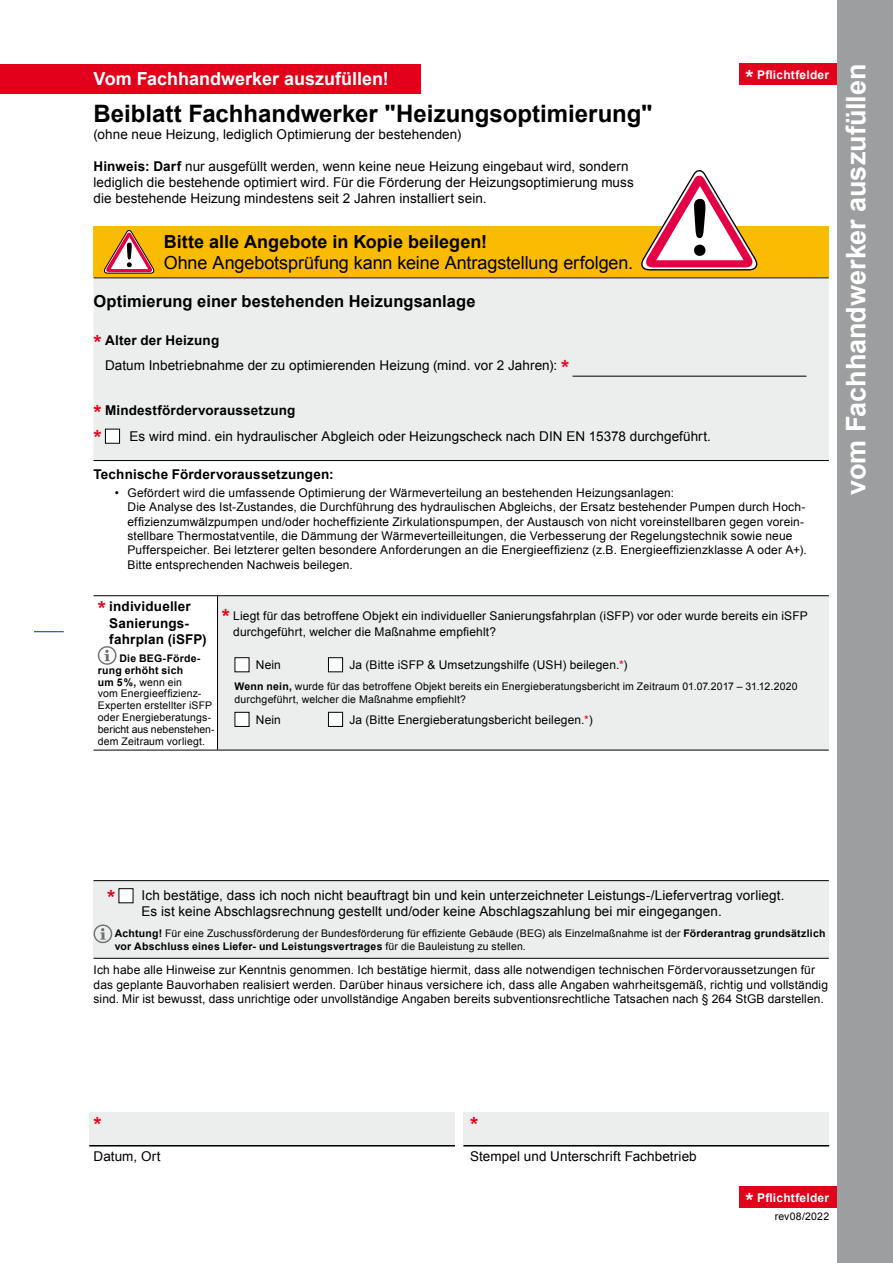
<style>
.page{position:relative;width:893px;height:1263px;background:#fff}
.page>*{position:absolute;margin:0;border:0;box-sizing:border-box;transform-origin:0 0}
.t1{font:700 27px "Arial";letter-spacing:-.005em;color:#fff}
.t2{font:700 24px "Arial";color:#000}
.t3{font:700 21px "Arial";color:#e2001a}
.t4{font:18px "Arial";letter-spacing:-.005em;color:#000}
.t5{font:700 18px "Arial";color:#000}
.t6{font:700 18px "Arial";color:#fff}
.t7{font:700 16.5px "Arial";letter-spacing:.005em;color:#000}
.t8{font:13.5px/16.2px "Arial";letter-spacing:.005em;color:#000}
.t9{font:700 13.5px/16.2px "Arial";letter-spacing:.015em;color:#000}
.t10{font:12px/14.4px "Arial";letter-spacing:.01em;color:#000}
.t11{font:700 12px "Arial";letter-spacing:.02em;color:#fff}
.t12{font:10.5px/11.9px "Arial";letter-spacing:.015em;color:#000}
.s1{font-weight:700}
.s2{font-size:21px}
.s3{font-weight:700;font-size:21px;color:#e2001a}
.s4{font-size:21px;color:#e2001a}
.s5{color:#e2001a}
</style>
<div class="page">
<hr style="left:34px;top:631px;width:30px;height:1px;background:#00378b">
<div style="left:740px;top:1186px;width:153px;height:22px;background:#e2001a"></div>
<div style="left:740px;top:64px;width:153px;height:21px;background:#e2001a"></div>
<div style="left:94px;top:226px;width:735px;height:51px;background:#fabb00"></div>
<div style="left:838px;top:0;width:55px;height:1263px;background:#9c9e9f"></div>
<div style="left:94px;top:278px;width:735px;height:182px;background:#eceded"></div>
<hr style="left:94px;top:460px;width:735px;height:1px;background:#000">
<hr style="left:94px;top:277px;width:735px;height:1px;background:#000">
<hr style="left:573px;top:376px;width:233px;height:1px;background:#000">
<div style="left:105px;top:429px;width:15px;height:14px;background:#fff"></div>
<div style="left:105px;top:429px;width:15px;height:15px;border:1px solid #000"></div>
<svg style="left:641px;top:170px;width:117px;height:101px"></svg>
<svg style="left:104px;top:230px;width:50px;height:44px"></svg>
<div style="left:0;top:64px;width:421px;height:30px;background:#e2001a"></div>
<div style="left:89px;top:1112px;width:366px;height:34px;background:#eceded"></div>
<div style="left:463px;top:1112px;width:366px;height:34px;background:#eceded"></div>
<hr style="left:89px;top:1145px;width:366px;height:1px;background:#000">
<hr style="left:463px;top:1145px;width:366px;height:1px;background:#000">
<div style="left:94px;top:881px;width:735px;height:77px;background:#eceded"></div>
<hr style="left:94px;top:958px;width:735px;height:1px;background:#000">
<hr style="left:94px;top:880px;width:735px;height:1px;background:#000">
<div style="left:119px;top:889px;width:14px;height:14px;background:#fff"></div>
<div style="left:119px;top:888px;width:14px;height:15px;border:1px solid #000"></div>
<svg style="left:93px;top:924px;width:19px;height:19px"></svg>
<div style="left:218px;top:596px;width:611px;height:154px;background:#eceded"></div>
<hr style="left:94px;top:595px;width:124px;height:1px;background:#000">
<hr style="left:218px;top:595px;width:611px;height:1px;background:#000">
<hr style="left:217px;top:596px;width:1px;height:154px;background:#000">
<hr style="left:94px;top:750px;width:124px;height:1px;background:#000">
<hr style="left:218px;top:750px;width:611px;height:1px;background:#000">
<svg style="left:98px;top:646px;width:19px;height:19px"></svg>
<div style="left:235px;top:658px;width:14px;height:14px;background:#fff"></div>
<div style="left:235px;top:657px;width:14px;height:15px;border:1px solid #000"></div>
<div style="left:328px;top:658px;width:15px;height:14px;background:#fff"></div>
<div style="left:328px;top:657px;width:15px;height:15px;border:1px solid #000"></div>
<div style="left:235px;top:712px;width:14px;height:14px;background:#fff"></div>
<div style="left:235px;top:712px;width:14px;height:15px;border:1px solid #000"></div>
<div style="left:328px;top:712px;width:15px;height:14px;background:#fff"></div>
<div style="left:328px;top:712px;width:15px;height:15px;border:1px solid #000"></div>
<h3 class="t6" style="left:94px;top:67px;width:297px">Vom Fachhandwerker auszufüllen!</h3>
<h2 class="t2" style="left:94px;top:98px;width:561px">Beiblatt Fachhandwerker "Heizungsoptimierung"</h2>
<p class="t8" style="left:94px;top:126px;width:369px">(ohne neue Heizung, lediglich Optimierung der bestehenden)</p>
<p class="t8" style="left:94px;top:158px;width:542px"><span class="s1">Hinweis: Darf</span> nur ausgefüllt werden, wenn keine neue Heizung eingebaut wird, sondern lediglich die bestehende optimiert wird. Für die Förderung der Heizungsoptimierung muss die bestehende Heizung mindestens seit 2 Jahren installiert sein.</p>
<h3 class="t5" style="left:164px;top:229px;width:325px">Bitte alle Angebote in Kopie beilegen!</h3>
<h3 class="t4" style="left:164px;top:251px;width:471px">Ohne Angebotsprüfung kann keine Antragstellung erfolgen.</h3>
<p class="t11" style="left:746px;top:67px;width:85px"><span class="s2">*</span> Pflichtfelder</p>
<h3 class="t7" style="left:94px;top:290px;width:384px">Optimierung einer bestehenden Heizungsanlage</h3>
<p class="t8" style="left:105px;top:328px;width:466px;line-height:25.2px;text-indent:-12px"><span class="s3">*</span> <span class="s1">Alter der Heizung<br></span>Datum Inbetriebnahme der zu optimierenden Heizung (mind. vor 2 Jahren): <span class="s3">*</span></p>
<p class="t8" style="left:94px;top:398px;width:619px;line-height:25.5px"><span class="s3">*</span> <span class="s1">Mindestfördervoraussetzung<br></span><span class="s3">*</span> Es wird mind. ein hydraulischer Abgleich oder Heizungscheck nach DIN EN 15378 durchgeführt.</p>
<p class="t9" style="left:94px;top:466px;width:242px">Technische Fördervoraussetzungen:</p>
<p class="t10" style="left:128px;top:486px;width:681px;text-indent:-13px">• Gefördert wird die umfassende Optimierung der Wärmeverteilung an bestehenden Heizungsanlagen:<br>Die Analyse des Ist-Zustandes, die Durchführung des hydraulischen Abgleichs, der Ersatz bestehender Pumpen durch Hoch&shy;effizienzumwälzpumpen und/oder hocheffiziente Zirkulationspumpen, der Austausch von nicht voreinstellbaren gegen vorein&shy;stellbare Thermostatventile, die Dämmung der Wärmeverteilleitungen, die Verbesserung der Regelungstechnik sowie neue Pufferspeicher. Bei letzterer gelten besondere Anforderungen an die Energieeffizienz (z.B. Energieeffizienzklasse A oder A+).<br>Bitte entsprechenden Nachweis beilegen.</p>
<p class="t9" style="left:109px;top:599px;width:99px;text-indent:-12px"><span class="s4">*</span> individueller<br>Sanierungs&shy;fahrplan (iSFP)</p>
<p class="t12" style="left:98px;top:652px;width:118px;text-indent:22px"><span class="s1">Die BEG-Förde&shy;rung erhöht sich<br>um 5%,</span> wenn ein<br>vom Energieeffizienz-<br>Experten erstellter iSFP oder Energieberatungs&shy;bericht aus nebenstehen&shy;dem Zeitraum vorliegt.</p>
<p class="t10" style="left:233px;top:607px;width:576px;line-height:16.2px;text-indent:-12px"><span class="s3">*</span> Liegt für das betroffene Objekt ein individueller Sanierungsfahrplan (iSFP) vor oder wurde bereits ein iSFP durchgeführt, welcher die Maßnahme empfiehlt?</p>
<p class="t10" style="left:256px;top:658px;width:27px">Nein</p>
<p class="t10" style="left:349px;top:658px;width:280px">Ja (Bitte iSFP &amp; Umsetzungshilfe (USH) beilegen.<span class="s5">*</span>)</p>
<p class="t12" style="left:235px;top:680px;width:565px;line-height:12.6px"><span class="s1">Wenn nein,</span> wurde für das betroffene Objekt bereits ein Energieberatungsbericht im Zeitraum 01.07.2017 – 31.12.2020 durchgeführt, welcher die Maßnahme empfiehlt?</p>
<p class="t10" style="left:256px;top:712px;width:27px">Nein</p>
<p class="t10" style="left:349px;top:712px;width:245px">Ja (Bitte Energieberatungsbericht beilegen.<span class="s5">*</span>)</p>
<h1 class="t1" style="left:838px;top:494px;width:432px;rotate:-90deg">vom Fachhandwerker auszufüllen</h1>
<p class="t8" style="left:142px;top:887px;width:644px;text-indent:-34px"><span class="s3">*</span> Ich bestätige, dass ich noch nicht beauftragt bin und kein unterzeichneter Leistungs-/Liefervertrag vorliegt.<br>Es ist keine Abschlagsrechnung gestellt und/oder keine Abschlagszahlung bei mir eingegangen.</p>
<p class="t12" style="left:115px;top:927px;width:712px;line-height:12.6px"><span class="s1">Achtung!</span> Für eine Zuschussförderung der Bundesförderung für effiziente Gebäude (BEG) als Einzelmaßnahme ist der <span class="s1">Förderantrag grundsätzlich vor Abschluss eines Liefer- und Leistungsvertrages</span> für die Bauleistung zu stellen.</p>
<p class="t10" style="left:94px;top:963px;width:736px">Ich habe alle Hinweise zur Kenntnis genommen. Ich bestätige hiermit, dass alle notwendigen technischen Fördervoraussetzungen für das geplante Bauvorhaben realisiert werden. Darüber hinaus versichere ich, dass alle Angaben wahrheitsgemäß, richtig und vollständig sind. Mir ist bewusst, dass unrichtige oder unvollständige Angaben bereits subventionsrechtliche Tatsachen nach § 264 StGB darstellen.</p>
<h3 class="t3" style="left:94px;top:1110px;width:10px">*</h3>
<h3 class="t3" style="left:470px;top:1110px;width:10px">*</h3>
<p class="t8" style="left:94px;top:1148px;width:69px">Datum, Ort</p>
<p class="t8" style="left:470px;top:1148px;width:228px">Stempel und Unterschrift Fachbetrieb</p>
<p class="t11" style="left:746px;top:1189px;width:85px"><span class="s2">*</span> Pflichtfelder</p>
<p class="t12" style="left:775px;top:1210px;width:56px">rev08/2022</p>
</div>
